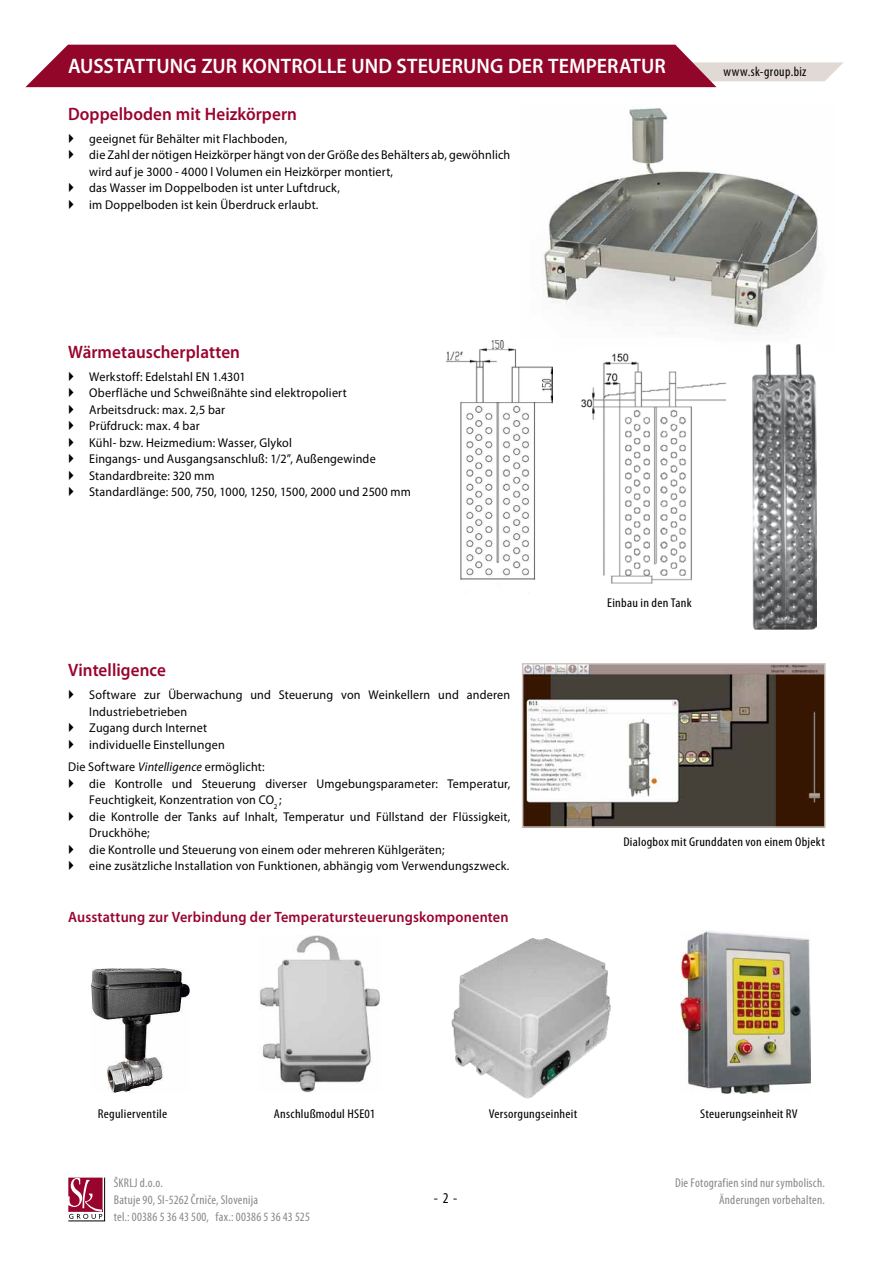
<style>
.page{position:relative;width:893px;height:1263px;background:#fff}
.page>*{position:absolute;margin:0;border:0;box-sizing:border-box;transform-origin:0 0}
.t1{font:600 21px "Myriad Pro";letter-spacing:.005em;color:#fff;scale:.95 1}
.t2{font:600 18px "Myriad Pro";letter-spacing:.005em;color:#99042f;scale:.95 1}
.t3{font:600 15px "Myriad Pro";letter-spacing:.01em;color:#99042f;scale:.95 1}
.t4{font:condensed 15px "Myriad Pro";color:#000}
.t5{font:condensed 13.5px "Myriad Pro";letter-spacing:.03em;color:#000}
.t6{font:12.75px/16.5px "Myriad Pro";letter-spacing:.015em;color:#000;scale:.95 1}
.t7{font:condensed 12.75px/17.1px "Myriad Pro";letter-spacing:.02em;color:#87888a;text-align:right}
.t8{font:condensed 12.75px "Myriad Pro";letter-spacing:.02em;color:#000;scale:1.1 1}
.s1{font-style:italic}
</style>
<div class="page">
<svg style="left:25px;top:45px;width:819px;height:42px;background:#a63652"></svg>
<img style="left:525px;top:666px;width:298px;height:159px">
<div style="left:522px;top:663px;width:304px;height:165px;border:2px solid #d0c5bc"></div>
<img style="left:680px;top:931px;width:130px;height:163px">
<img style="left:259px;top:935px;width:121px;height:157px">
<img style="left:91px;top:968px;width:99px;height:124px">
<img style="left:542px;top:108px;width:277px;height:237px">
<img style="left:451px;top:938px;width:160px;height:161px">
<img style="left:446px;top:341px;width:106px;height:239px">
<img style="left:581px;top:353px;width:145px;height:231px">
<img style="left:753px;top:345px;width:63px;height:284px">
<svg style="left:68px;top:1177px;width:37px;height:44px"></svg>
<h1 class="t1" style="left:68px;top:53px;width:631px">AUSSTATTUNG ZUR KONTROLLE UND STEUERUNG DER TEMPERATUR</h1>
<h2 class="t2" style="left:68px;top:103px;width:243px">Doppelboden mit Heizkörpern</h2>
<p class="t6" style="left:89px;top:130px;width:445px">geeignet für Behälter mit Flachboden,<br>die Zahl der nötigen Heizkörper hängt von der Größe des Behälters ab, gewöhnlich wird auf je 3000 - 4000 l Volumen ein Heizkörper montiert,<br>das Wasser im Doppelboden ist unter Luftdruck,<br>im Doppelboden ist kein Überdruck erlaubt.</p>
<p class="t5" style="left:724px;top:63px;width:84px">www.sk-group.biz</p>
<h2 class="t2" style="left:68px;top:340px;width:183px">Wärmetauscherplatten</h2>
<p class="t6" style="left:89px;top:368px;width:340px">Werkstoff: Edelstahl EN 1.4301<br>Oberfläche und Schweißnähte sind elektropoliert Arbeitsdruck: max. 2,5 bar<br>Prüfdruck: max. 4 bar<br>Kühl- bzw. Heizmedium: Wasser, Glykol<br>Eingangs- und Ausgangsanschluß: 1/2”, Außengewinde Standardbreite: 320 mm<br>Standardlänge: 500, 750, 1000, 1250, 1500, 2000 und 2500 mm</p>
<p class="t8" style="left:607px;top:595px;width:78px">Einbau in den Tank</p>
<h2 class="t2" style="left:68px;top:659px;width:105px">Vintelligence</h2>
<p class="t6" style="left:89px;top:686px;width:445px">Software zur Überwachung und Steuerung von Weinkellern und anderen Industriebetrieben<br>Zugang durch Internet<br>individuelle Einstellungen</p>
<p class="t6" style="left:89px;top:759px;width:445px;text-indent:-21px">Die Software <span class="s1">Vintelligence</span> ermöglicht:<br>die Kontrolle und Steuerung diverser Umgebungsparameter: Temperatur, Feuchtigkeit, Konzentration von CO<sub>2</sub> ;<br>die Kontrolle der Tanks auf Inhalt, Temperatur und Füllstand der Flüssigkeit, Druckhöhe;<br>die Kontrolle und Steuerung von einem oder mehreren Kühlgeräten;<br>eine zusätzliche Installation von Funktionen, abhängig vom Verwendungszweck.</p>
<p class="t3" style="left:68px;top:908px;width:465px">Ausstattung zur Verbindung der Temperatursteuerungskomponenten</p>
<p class="t8" style="left:623px;top:834px;width:185px">Dialogbox mit Grunddaten von einem Objekt</p>
<p class="t8" style="left:98px;top:1106px;width:65px">Regulierventile</p>
<p class="t8" style="left:274px;top:1106px;width:94px">Anschlußmodul HSE01</p>
<p class="t8" style="left:489px;top:1106px;width:82px">Versorgungseinheit</p>
<p class="t8" style="left:700px;top:1106px;width:90px">Steuerungseinheit RV</p>
<p class="t7" style="left:114px;top:1174px;width:198px;text-align:left">ŠKRLJ d.o.o.<br>Batuje 90, SI-5262 Črniče, Slovenija<br>tel.: 00386 5 36 43 500, fax.: 00386 5 36 43 525</p>
<p class="t4" style="left:434px;top:1189px;width:25px">-2-</p>
<p class="t7" style="left:675px;top:1174px;width:151px">Die Fotografien sind nur symbolisch.<br>Änderungen vorbehalten.</p>
</div>
